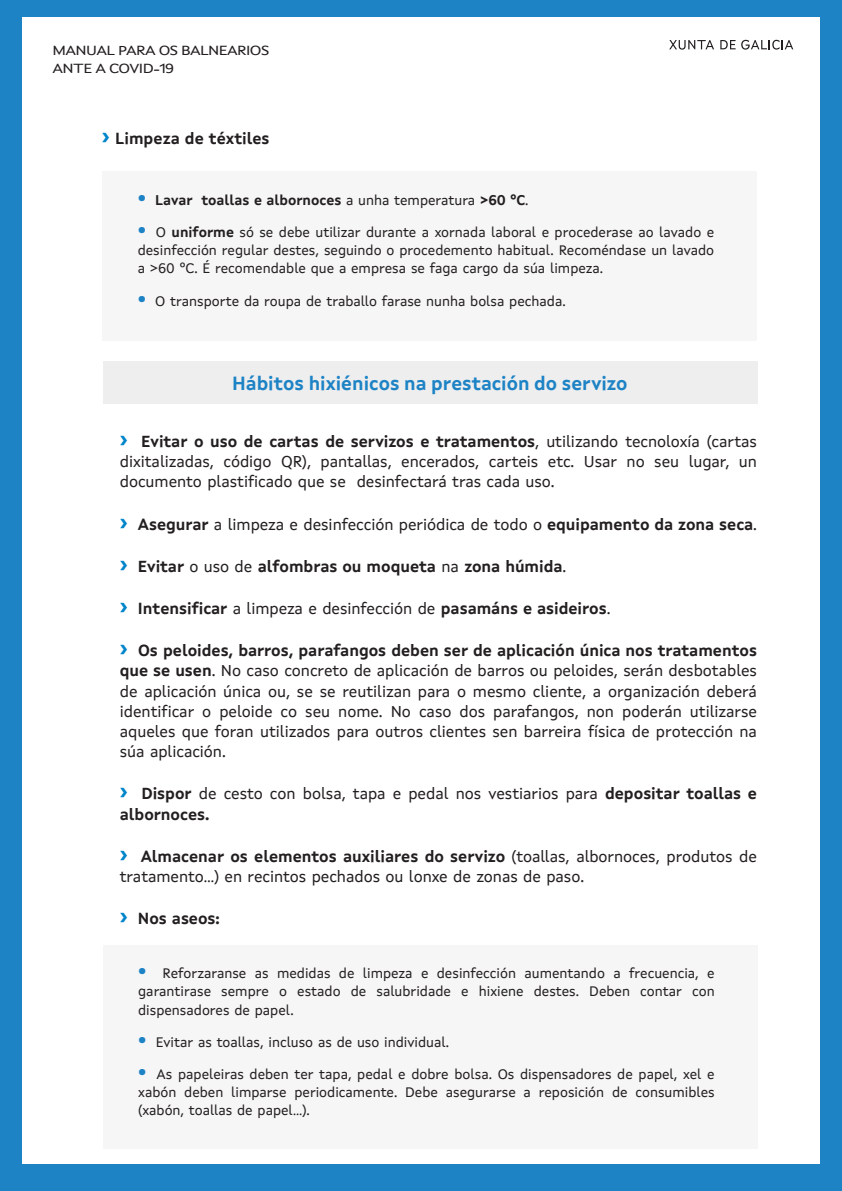
<style>
.page{position:relative;width:842px;height:1191px;background:#fff}
.page>*{position:absolute;margin:0;border:0;box-sizing:border-box;transform-origin:0 0}
.t1{font:700 19px "Xunta Sans";color:#1d83c5}
.t2{font:16px/20.2px "Xunta Sans";letter-spacing:-.005em;color:#231f20;text-align:justify}
.t3{font:700 16px "Xunta Sans";letter-spacing:-.005em;color:#231f20}
.t4{font:14px/18.2px "Xunta Sans";color:#231f20;text-align:justify}
.t5{font:700 14px "Xunta Sans";color:#231f20}
.t6{font:13.4px/18px "Xunta Sans";letter-spacing:-.04em;color:#231f20;scale:1.19 1}
.s1{font-family:"Montserrat";font-size:24px;color:#0084ca}
.s2{font-family:"Montserrat";font-weight:900;font-size:24px;color:#1d83c5}
.s3{font-weight:400}
.s4{font-weight:700}
.s5{font-family:"Montserrat";font-weight:700;font-size:24px;color:#0084ca}
</style>
<div class="page">
<div style="left:0;top:0;width:841px;height:1191px;background:#1d83c5"></div>
<div style="left:22px;top:17px;width:797px;height:1147px;background:#fff"></div>
<svg style="left:720px;top:40px;width:15px;height:9px"></svg>
<svg style="left:741px;top:40px;width:52px;height:10px"></svg>
<svg style="left:669px;top:40px;width:45px;height:10px"></svg>
<div style="left:103px;top:362px;width:654px;height:42px;background:#eeeeef"></div>
<div style="left:103px;top:171px;width:653px;height:170px;background:#f6f6f6"></div>
<div style="left:103px;top:945px;width:654px;height:203px;background:#f6f6f7"></div>
<p class="t6" style="left:53px;top:42px;width:183px">MANUAL PARA OS BALNEARIOS<br>ANTE A COVID-19</p>
<p class="t3" style="left:102px;top:132px;width:169px"><span class="s1">›</span> Limpeza de téxtiles</p>
<p class="t5" style="left:138px;top:194px;width:392px"><span class="s2">·</span> Lavar toallas e albornoces <span class="s3">a unha temperatura</span> &gt;60 ºC<span class="s3">.</span></p>
<p class="t4" style="left:138px;top:224px;width:578px"><span class="s2">·</span> O <span class="s4">uniforme</span> só se debe utilizar durante a xornada laboral e procederase ao lavado e desinfección regular destes, seguindo o procedemento habitual. Recoméndase un lavado a &gt;60 ºC. É recomendable que a empresa se faga cargo da súa limpeza.</p>
<p class="t4" style="left:138px;top:293px;width:429px"><span class="s2">·</span> O transporte da roupa de traballo farase nunha bolsa pechada.</p>
<p class="t1" style="left:232px;top:375px;width:397px">Hábitos hixiénicos na prestación do servizo</p>
<p class="t2" style="left:120px;top:432px;width:638px"><span class="s5">›</span> <span class="s4">Evitar o uso de cartas de servizos e tratamentos</span>, utilizando tecnoloxía (cartas dixitalizadas, código QR), pantallas, encerados, carteis etc. Usar no seu lugar, un documento plastificado que se desinfectará tras cada uso.</p>
<p class="t2" style="left:120px;top:515px;width:638px"><span class="s5">›</span> <span class="s4">Asegurar</span> a limpeza e desinfección periódica de todo o <span class="s4">equipamento da zona seca</span>.</p>
<p class="t3" style="left:120px;top:559px;width:448px"><span class="s1">›</span> Evitar <span class="s3">o uso de</span> alfombras ou moqueta <span class="s3">na</span> zona húmida<span class="s3">.</span></p>
<p class="t3" style="left:120px;top:602px;width:492px"><span class="s1">›</span> Intensificar <span class="s3">a limpeza e desinfección de</span> pasamáns e asideiros<span class="s3">.</span></p>
<p class="t2" style="left:120px;top:642px;width:638px"><span class="s5">›</span> <span class="s4">Os peloides, barros, parafangos deben ser de aplicación única nos tratamentos que se usen</span>. No caso concreto de aplicación de barros ou peloides, serán desbotables de aplicación única ou, se se reutilizan para o mesmo cliente, a organización deberá identificar o peloide co seu nome. No caso dos parafangos, non poderán utilizarse aqueles que foran utilizados para outros clientes sen barreira física de protección na súa aplicación.</p>
<p class="t2" style="left:120px;top:785px;width:638px"><span class="s5">›</span> <span class="s4">Dispor</span> de cesto con bolsa, tapa e pedal nos vestiarios para <span class="s4">depositar toallas e albornoces.</span></p>
<p class="t2" style="left:120px;top:847px;width:638px"><span class="s5">›</span> <span class="s4">Almacenar os elementos auxiliares do servizo</span> (toallas, albornoces, produtos de tratamento…) en recintos pechados ou lonxe de zonas de paso.</p>
<p class="t3" style="left:120px;top:912px;width:101px"><span class="s1">›</span> Nos aseos:</p>
<p class="t4" style="left:138px;top:965px;width:578px"><span class="s2">·</span> Reforzaranse as medidas de limpeza e desinfección aumentando a frecuencia, e garantirase sempre o estado de salubridade e hixiene destes. Deben contar con dispensadores de papel.</p>
<p class="t4" style="left:138px;top:1034px;width:312px"><span class="s2">·</span> Evitar as toallas, incluso as de uso individual.</p>
<p class="t4" style="left:138px;top:1066px;width:578px"><span class="s2">·</span> As papeleiras deben ter tapa, pedal e dobre bolsa. Os dispensadores de papel, xel e xabón deben limparse periodicamente. Debe asegurarse a reposición de consumibles (xabón, toallas de papel…).</p>
</div>
